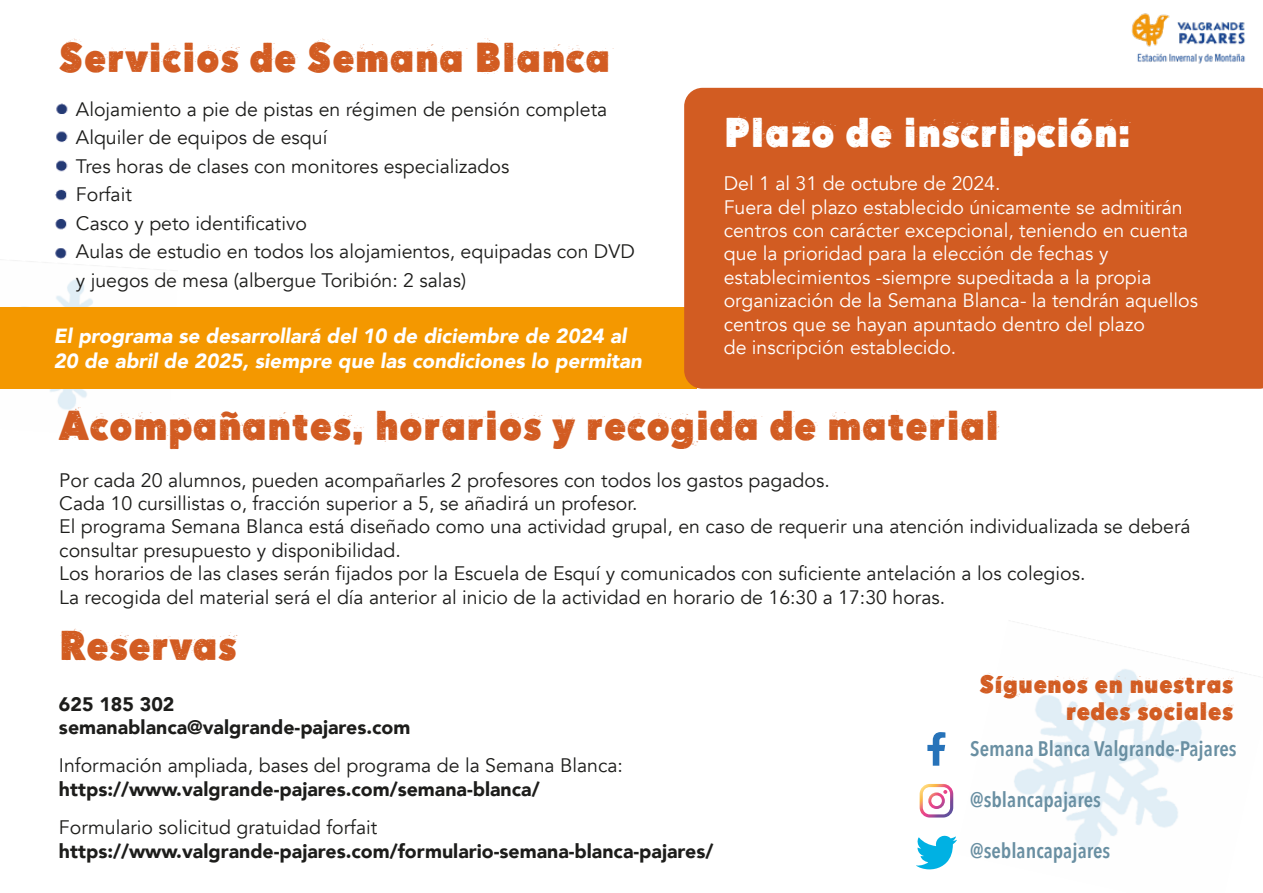
<style>
.page{position:relative;width:1263px;height:893px;background:#fff}
.page>*{position:absolute;margin:0;border:0;box-sizing:border-box;transform-origin:0 0}
.t1{font:42px "Here Just Now Out";color:#d25c22}
.t2{font:42px "Here Just Now Out";color:#fff}
.t3{font:25.5px/27px "Here Just Now Out";color:#d25c22;text-align:right}
.t4{font:600 21px "Avenir Next Condensed";color:#698fa2}
.t5{font:italic 900 20.4px/24.6px "Avenir";color:#fff}
.t6{font:19.5px/28.5px "Avenir";color:#1d1d1b}
.t7{font:19.5px/23.4px "Avenir";color:#fff}
.t8{font:900 19.5px/23.4px "Avenir";color:#1d1d1b}
</style>
<div class="page">
<img style="left:0;top:259px;width:174px;height:151px">
<img style="left:1131px;top:13px;width:114px;height:51px">
<img style="left:47px;top:103px;width:24px;height:170px">
<img style="left:1009px;top:620px;width:251px;height:230px">
<div style="left:0;top:307px;width:697px;height:82px;background:#f49800"></div>
<div style="left:684px;top:88px;width:579px;height:301px;background:#d25c22"></div>
<svg style="left:920px;top:784px;width:33px;height:33px"></svg>
<svg style="left:927px;top:732px;width:18px;height:34px"></svg>
<svg style="left:916px;top:836px;width:41px;height:34px"></svg>
<h1 class="t1" style="left:59px;top:32px;width:553px">Servicios de Semana Blanca</h1>
<p class="t6" style="left:76px;top:95px;width:560px">Alojamiento a pie de pistas en régimen de pensión completa Alquiler de equipos de esquí<br>Tres horas de clases con monitores especializados<br>Forfait<br>Casco y peto identificativo<br>Aulas de estudio en todos los alojamientos, equipadas con DVD y juegos de mesa (albergue Toribión: 2 salas)</p>
<p class="t5" style="left:54px;top:324px;width:589px">El programa se desarrollará del 10 de diciembre de 2024 al<br>20 de abril de 2025, siempre que las condiciones lo permitan</p>
<h1 class="t2" style="left:724px;top:107px;width:408px">Plazo de inscripción:</h1>
<p class="t7" style="left:724px;top:172px;width:476px">Del 1 al 31 de octubre de 2024.<br>Fuera del plazo establecido únicamente se admitirán centros con carácter excepcional, teniendo en cuenta que la prioridad para la elección de fechas y establecimientos -siempre supeditada a la propia organización de la Semana Blanca- la tendrán aquellos centros que se hayan apuntado dentro del plazo<br>de inscripción establecido.</p>
<h1 class="t1" style="left:59px;top:399px;width:942px">Acompañantes, horarios y recogida de material</h1>
<p class="t6" style="left:59px;top:468px;width:1133px;line-height:23.4px">Por cada 20 alumnos, pueden acompañarles 2 profesores con todos los gastos pagados.<br>Cada 10 cursillistas o, fracción superior a 5, se añadirá un profesor.<br>El programa Semana Blanca está diseñado como una actividad grupal, en caso de requerir una atención individualizada se deberá consultar presupuesto y disponibilidad.<br>Los horarios de las clases serán fijados por la Escuela de Esquí y comunicados con suficiente antelación a los colegios.<br>La recogida del material será el día anterior al inicio de la actividad en horario de 16:30 a 17:30 horas.</p>
<h1 class="t1" style="left:59px;top:620px;width:179px">Reservas</h1>
<p class="t8" style="left:59px;top:692px;width:353px">625 185 302 semanablanca@valgrande-pajares.com</p>
<p class="t6" style="left:59px;top:752px;width:565px">Información ampliada, bases del programa de la Semana Blanca:</p>
<p class="t8" style="left:59px;top:777px;width:482px">https://www.valgrande-pajares.com/semana-blanca/</p>
<p class="t6" style="left:59px;top:813px;width:320px">Formulario solicitud gratuidad forfait</p>
<p class="t8" style="left:59px;top:839px;width:656px">https://www.valgrande-pajares.com/formulario-semana-blanca-pajares/</p>
<h2 class="t3" style="left:979px;top:670px;width:255px">Síguenos en nuestras redes sociales</h2>
<p class="t4" style="left:970px;top:730px;width:268px">Semana Blanca Valgrande-Pajares</p>
<p class="t4" style="left:970px;top:781px;width:132px">@sblancapajares</p>
<p class="t4" style="left:970px;top:832px;width:142px">@seblancapajares</p>
</div>
